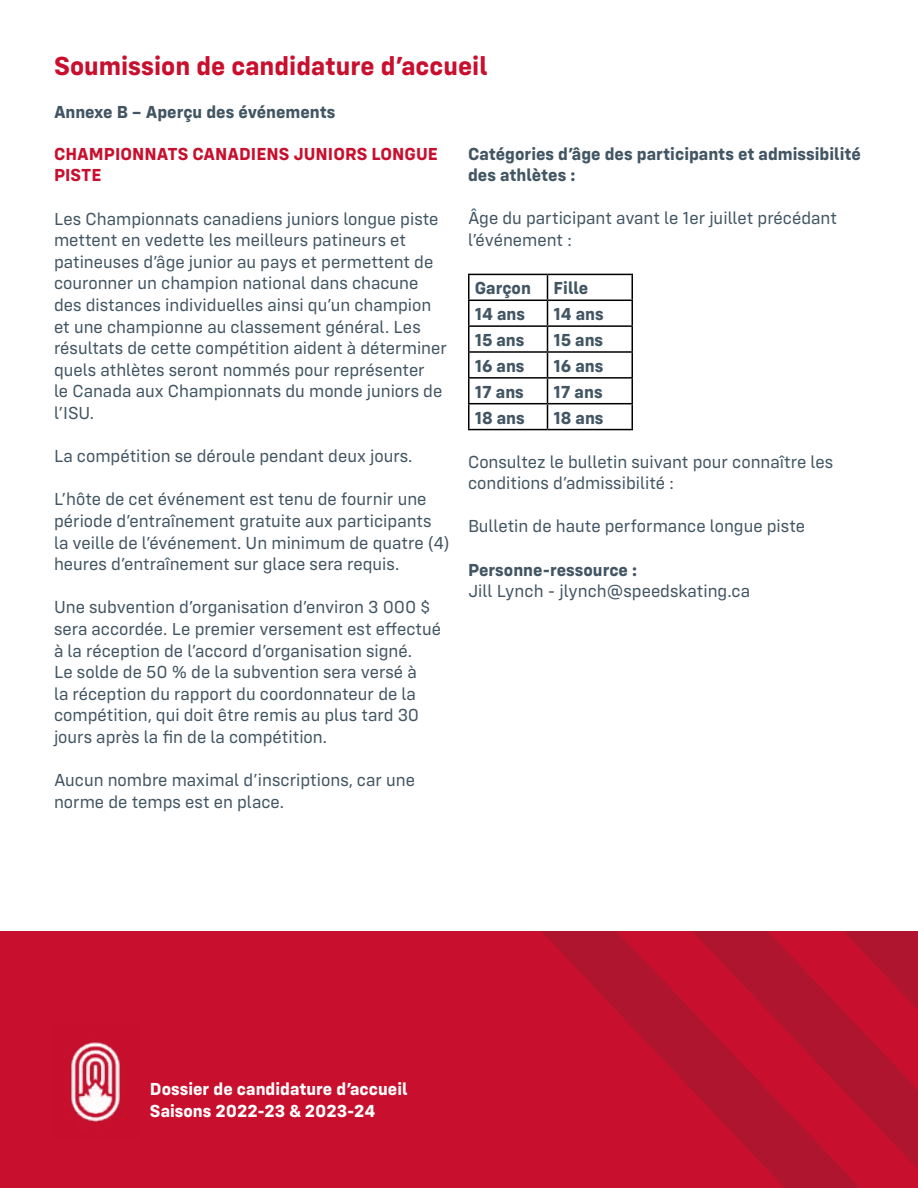
<style>
.page{position:relative;width:918px;height:1188px;background:#fff}
.page>*{position:absolute;margin:0;border:0;box-sizing:border-box;transform-origin:0 0}
.t1{font:700 27px "Config";color:#c8102e}
.t2{font:18px/21.6px "Config";color:#425563}
.t3{font:700 18px/21.6px "Config";color:#425563}
.t4{font:700 18px/21.6px "Config";color:#fff}
.t5{font:700 18px/21.6px "Config";color:#c8102e}
</style>
<div class="page">
<div style="left:0;top:932px;width:918px;height:256px;background:#c8102e"></div>
<svg style="left:542px;top:932px;width:376px;height:256px"></svg>
<img style="left:70px;top:1041px;width:51px;height:81px">
<hr style="left:468px;top:274px;width:80px;height:1px;background:#000">
<hr style="left:468px;top:275px;width:2px;height:25px;background:#000">
<hr style="left:548px;top:274px;width:85px;height:1px;background:#000">
<hr style="left:468px;top:300px;width:80px;height:1px;background:#000">
<hr style="left:468px;top:301px;width:2px;height:24px;background:#000">
<hr style="left:548px;top:300px;width:85px;height:1px;background:#000">
<hr style="left:468px;top:325px;width:80px;height:2px;background:#000">
<hr style="left:468px;top:327px;width:2px;height:24px;background:#000">
<hr style="left:548px;top:325px;width:85px;height:2px;background:#000">
<hr style="left:468px;top:351px;width:80px;height:2px;background:#000">
<hr style="left:468px;top:353px;width:2px;height:24px;background:#000">
<hr style="left:548px;top:351px;width:85px;height:2px;background:#000">
<hr style="left:468px;top:377px;width:80px;height:2px;background:#000">
<hr style="left:468px;top:379px;width:2px;height:24px;background:#000">
<hr style="left:548px;top:377px;width:85px;height:2px;background:#000">
<hr style="left:468px;top:403px;width:80px;height:1px;background:#000">
<hr style="left:468px;top:404px;width:2px;height:25px;background:#000">
<hr style="left:548px;top:403px;width:85px;height:1px;background:#000">
<svg style="left:547px;top:275px;width:1px;height:154px"></svg>
<svg style="left:632px;top:275px;width:1px;height:154px"></svg>
<hr style="left:468px;top:429px;width:80px;height:1px;background:#000">
<hr style="left:548px;top:429px;width:85px;height:1px;background:#000">
<h1 class="t1" style="left:54px;top:49px;width:435px">Soumission de candidature d’accueil</h1>
<p class="t3" style="left:54px;top:101px;width:283px">Annexe B – Aperçu des événements</p>
<p class="t5" style="left:54px;top:143px;width:386px">CHAMPIONNATS CANADIENS JUNIORS LONGUE<br>PISTE</p>
<p class="t2" style="left:54px;top:208px;width:395px">Les Championnats canadiens juniors longue piste mettent en vedette les meilleurs patineurs et patineuses d’âge junior au pays et permettent de couronner un champion national dans chacune des distances individuelles ainsi qu’un champion et une championne au classement général. Les résultats de cette compétition aident à déterminer quels athlètes seront nommés pour représenter<br>le Canada aux Championnats du monde juniors de l’ISU.</p>
<p class="t2" style="left:54px;top:445px;width:360px">La compétition se déroule pendant deux jours.</p>
<p class="t2" style="left:54px;top:488px;width:397px">L’hôte de cet événement est tenu de fournir une période d’entraînement gratuite aux participants la veille de l’événement. Un minimum de quatre (4) heures d’entraînement sur glace sera requis.</p>
<p class="t2" style="left:54px;top:596px;width:389px">Une subvention d’organisation d’environ 3 000 $ sera accordée. Le premier versement est effectué à la réception de l’accord d’organisation signé.<br>Le solde de 50 % de la subvention sera versé à<br>la réception du rapport du coordonnateur de la compétition, qui doit être remis au plus tard 30 jours après la fin de la compétition.</p>
<p class="t2" style="left:54px;top:769px;width:363px">Aucun nombre maximal d’inscriptions, car une norme de temps est en place.</p>
<p class="t3" style="left:468px;top:143px;width:395px">Catégories d’âge des participants et admissibilité des athlètes :</p>
<p class="t2" style="left:468px;top:208px;width:370px">Âge du participant avant le 1er juillet précédant l’événement :</p>
<p class="t3" style="left:475px;top:277px;width:58px">Garçon</p>
<p class="t3" style="left:554px;top:277px;width:36px">Fille</p>
<p class="t3" style="left:475px;top:303px;width:52px">14 ans</p>
<p class="t3" style="left:554px;top:303px;width:52px">14 ans</p>
<p class="t3" style="left:475px;top:329px;width:51px">15 ans</p>
<p class="t3" style="left:554px;top:329px;width:51px">15 ans</p>
<p class="t3" style="left:475px;top:355px;width:51px">16 ans</p>
<p class="t3" style="left:554px;top:355px;width:51px">16 ans</p>
<p class="t3" style="left:475px;top:381px;width:51px">17 ans</p>
<p class="t3" style="left:554px;top:381px;width:51px">17 ans</p>
<p class="t3" style="left:475px;top:406px;width:52px">18 ans</p>
<p class="t3" style="left:554px;top:406px;width:52px">18 ans</p>
<p class="t2" style="left:468px;top:451px;width:367px">Consultez le bulletin suivant pour connaître les conditions d’admissibilité :</p>
<p class="t2" style="left:468px;top:515px;width:339px">Bulletin de haute performance longue piste</p>
<p class="t3" style="left:468px;top:558px;width:171px">Personne-ressource :</p>
<p class="t2" style="left:468px;top:580px;width:284px">Jill Lynch - jlynch@speedskating.ca</p>
<p class="t4" style="left:150px;top:1078px;width:259px">Dossier de candidature d’accueil<br>Saisons 2022-23 &amp; 2023-24</p>
</div>
